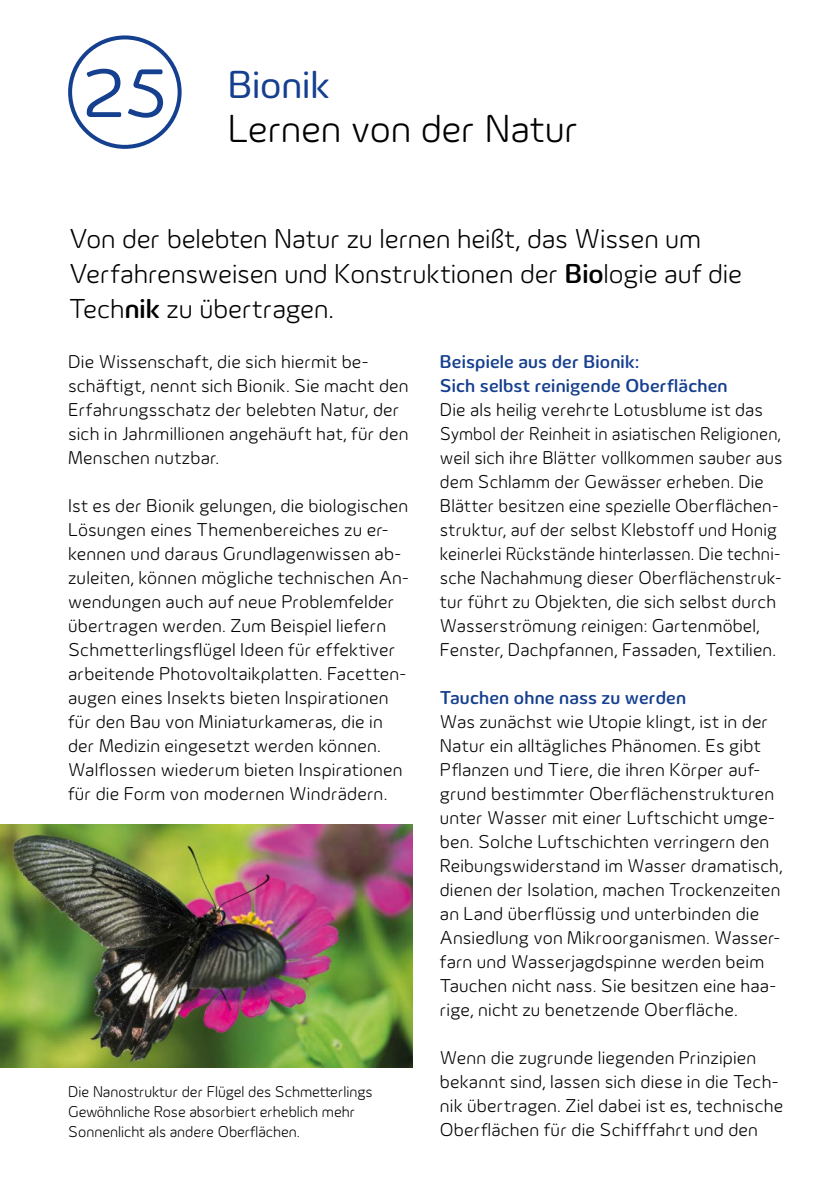
<style>
.page{position:relative;width:840px;height:1191px;background:#fff}
.page>*{position:absolute;margin:0;border:0;box-sizing:border-box;transform-origin:0 0}
.t1{font:70px "Innogy";color:#153f8f}
.t2{font:300 40px "Innogy";letter-spacing:-.005em;color:#000}
.t3{font:40px "Innogy";letter-spacing:-.005em;color:#153f8f}
.t4{font:300 28px/35px "Innogy";letter-spacing:-.005em;color:#000}
.t5{font:300 19px/24px "Innogy";letter-spacing:.01em;color:#000}
.t6{font:500 19px/24px "Innogy";letter-spacing:.01em;color:#153f8f}
.t7{font:300 16px/20px "Innogy";color:#000}
.s1{font-weight:500}
</style>
<div class="page">
<img style="left:0;top:824px;width:412px;height:243px">
<div style="left:68px;top:35px;width:113px;height:114px;border:4px solid #153f8f;border-radius:50%"></div>
<h1 class="t1" style="left:83px;top:53px;width:86px">25</h1>
<h2 class="t3" style="left:227px;top:62px;width:104px">Bionik</h2>
<h2 class="t2" style="left:227px;top:106px;width:352px">Lernen von der Natur</h2>
<h3 class="t4" style="left:69px;top:221px;width:674px">Von der belebten Natur zu lernen heißt, das Wissen um<br>Verfahrensweisen und Konstruktionen der <span class="s1">Bio</span>logie auf die<br>Tech<span class="s1">nik</span> zu übertragen.</h3>
<p class="t5" style="left:68px;top:350px;width:342px">Die Wissenschaft, die sich hiermit be&shy;schäftigt, nennt sich Bionik. Sie macht den Erfahrungsschatz der belebten Natur, der sich in Jahrmillionen angehäuft hat, für den Menschen nutzbar.</p>
<p class="t5" style="left:68px;top:494px;width:342px">Ist es der Bionik gelungen, die biologischen Lösungen eines Themenbereiches zu er&shy;kennen und daraus Grundlagenwissen ab&shy;zuleiten, können mögliche technischen An&shy;wendungen auch auf neue Problemfelder übertragen werden. Zum Beispiel liefern Schmetterlingsflügel Ideen für effektiver arbeitende Photovoltaikplatten. Facetten&shy;augen eines Insekts bieten Inspirationen für den Bau von Miniaturkameras, die in der Medizin eingesetzt werden können.<br>Walflossen wiederum bieten Inspirationen für die Form von modernen Windrädern.</p>
<p class="t7" style="left:68px;top:1081px;width:305px">Die Nanostruktur der Flügel des Schmetterlings<br>Gewöhnliche Rose absorbiert erheblich mehr<br>Sonnenlicht als andere Oberflächen.</p>
<p class="t6" style="left:439px;top:350px;width:289px">Beispiele aus der Bionik:<br>Sich selbst reinigende Oberflächen</p>
<p class="t5" style="left:439px;top:398px;width:344px">Die als heilig verehrte Lotusblume ist das Symbol der Reinheit in asiatischen Religionen, weil sich ihre Blätter vollkommen sauber aus dem Schlamm der Gewässer erheben. Die Blätter besitzen eine spezielle Oberflächen&shy;struktur, auf der selbst Klebstoff und Honig keinerlei Rückstände hinterlassen. Die techni&shy;sche Nachahmung dieser Oberflächenstruk&shy;tur führt zu Objekten, die sich selbst durch Wasserströmung reinigen: Gartenmöbel, Fenster, Dachpfannen, Fassaden, Textilien.</p>
<p class="t6" style="left:439px;top:686px;width:247px">Tauchen ohne nass zu werden</p>
<p class="t5" style="left:439px;top:710px;width:344px">Was zunächst wie Utopie klingt, ist in der Natur ein alltägliches Phänomen. Es gibt Pflanzen und Tiere, die ihren Körper auf&shy;grund bestimmter Oberflächenstrukturen unter Wasser mit einer Luftschicht umge&shy;ben. Solche Luftschichten verringern den Reibungswiderstand im Wasser dramatisch, dienen der Isolation, machen Trockenzeiten an Land überflüssig und unterbinden die Ansiedlung von Mikroorganismen. Wasser&shy;farn und Wasserjagdspinne werden beim Tauchen nicht nass. Sie besitzen eine haa&shy;rige, nicht zu benetzende Oberfläche.</p>
<p class="t5" style="left:439px;top:1046px;width:345px">Wenn die zugrunde liegenden Prinzipien bekannt sind, lassen sich diese in die Tech&shy;nik übertragen. Ziel dabei ist es, technische Oberflächen für die Schifffahrt und den</p>
</div>
